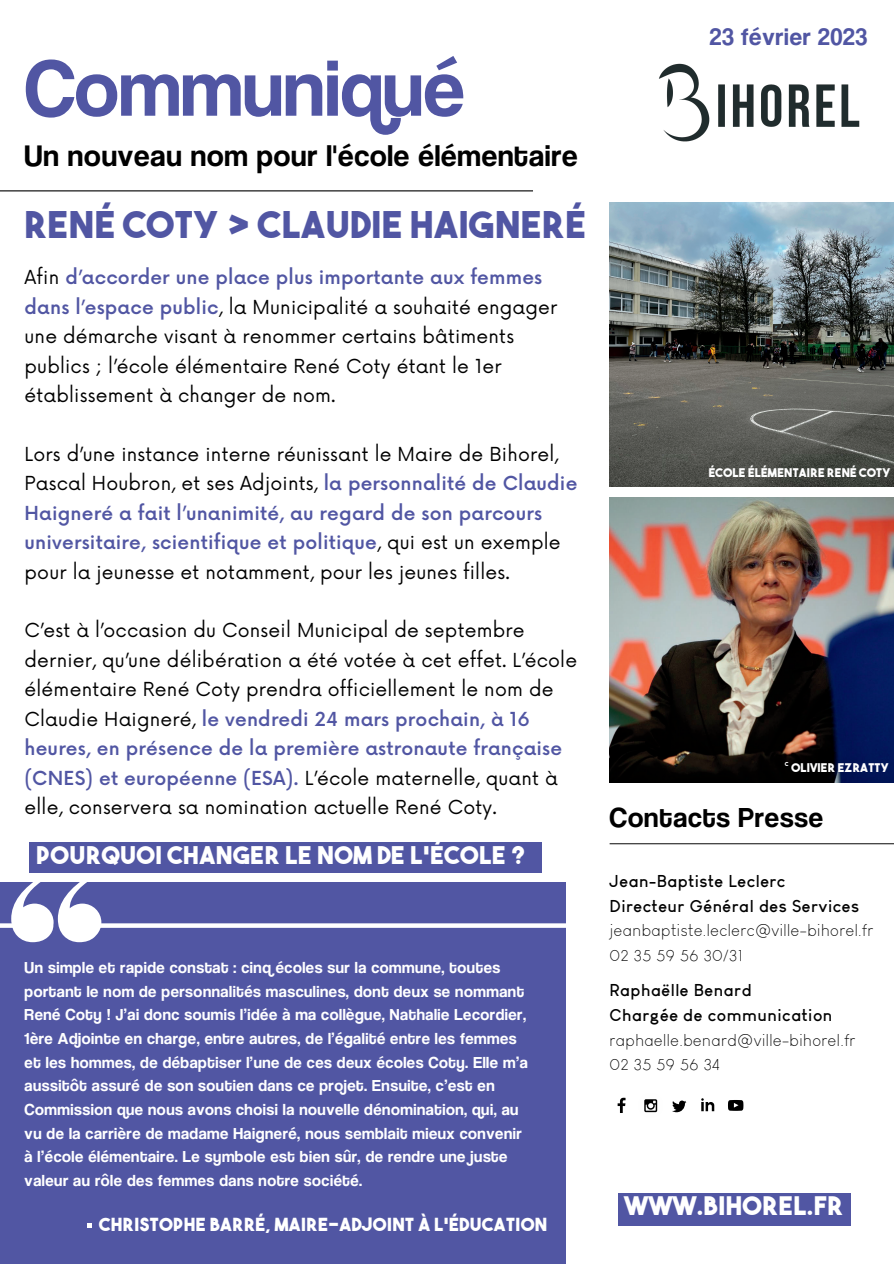
<style>
.page{position:relative;width:894px;height:1264px;background:#fff}
.page>*{position:absolute;margin:0;border:0;box-sizing:border-box;transform-origin:0 0}
.t1{font:81.9px "Coolvetica Rg";color:#5156a3}
.t2{font:36.75px "The Bold Font";letter-spacing:.025em;color:#5156a3}
.t3{font:30.9px "Coolvetica Rg";letter-spacing:.025em;color:#000}
.t4{font:28.65px "Coolvetica Rg";letter-spacing:.03em;color:#000}
.t5{font:25.5px "The Bold Font";letter-spacing:.03em;color:#fff}
.t6{font:24.75px "Coolvetica Rg";letter-spacing:.03em;color:#5156a3}
.t7{font:24.3px "The Bold Font";letter-spacing:.03em;color:#fff}
.t8{font:18.75px/29.4px "Now";letter-spacing:.01em;color:#000}
.t9{font:18px "The Bold Font";letter-spacing:.03em;color:#fff}
.t10{font:16.8px/24.8px "Louis George Cafe Light";letter-spacing:.03em;color:#000}
.t11{font:700 16.8px/24.8px "Louis George Cafe";letter-spacing:.03em;color:#000}
.t12{font:16.5px/23.7px "Coolvetica Rg";letter-spacing:.03em;color:#fff}
.t13{font:12px "The Bold Font";letter-spacing:.025em;color:#fff}
.s1{font-weight:500;color:#5156a3}
</style>
<div class="page">
<div style="left:0;top:881px;width:565px;height:382px;background:#5156a3"></div>
<hr style="left:609px;top:843px;width:284px;height:1px;background:#222">
<svg style="left:617px;top:1097px;width:9px;height:16px"></svg>
<svg style="left:644px;top:1099px;width:13px;height:13px"></svg>
<svg style="left:672px;top:1100px;width:14px;height:12px"></svg>
<svg style="left:701px;top:1098px;width:14px;height:14px"></svg>
<svg style="left:728px;top:1100px;width:15px;height:10px"></svg>
<hr style="left:0;top:190px;width:533px;height:1px;background:#000">
<img style="left:659px;top:63px;width:201px;height:79px">
<img style="left:609px;top:202px;width:284px;height:284px">
<img style="left:609px;top:498px;width:284px;height:284px">
<svg style="left:11px;top:881px;width:90px;height:61px"></svg>
<svg style="left:69px;top:923px;width:497px;height:4px;fill:#fff"></svg>
<svg style="left:87px;top:1223px;width:5px;height:5px"></svg>
<div style="left:617px;top:1192px;width:233px;height:33px;background:#5156a3"></div>
<div style="left:29px;top:842px;width:513px;height:31px;background:#5156a3"></div>
<hr style="left:0;top:923px;width:25px;height:4px;background:#fff">
<h1 class="t1" style="left:25px;top:36px;width:441px">Communiqué</h1>
<h3 class="t3" style="left:25px;top:136px;width:554px">Un nouveau nom pour l'école élémentaire</h3>
<h2 class="t2" style="left:25px;top:210px;width:562px">RENÉ COTY &gt; CLAUDIE HAIGNERÉ</h2>
<p class="t8" style="left:25px;top:264px;width:534px">Afin <span class="s1">d’accorder une place plus importante aux femmes dans l’espace public</span>, la Municipalité a souhaité engager une démarche visant à renommer certains bâtiments publics ; l’école élémentaire René Coty étant le 1er établissement à changer de nom.</p>
<p class="t8" style="left:25px;top:440px;width:554px">Lors d’une instance interne réunissant le Maire de Bihorel, Pascal Houbron, et ses Adjoints, <span class="s1">la personnalité de Claudie Haigneré a fait l’unanimité, au regard de son parcours universitaire, scientifique et politique</span>, qui est un exemple pour la jeunesse et notamment, pour les jeunes filles.</p>
<p class="t8" style="left:25px;top:617px;width:554px">C’est à l’occasion du Conseil Municipal de septembre dernier, qu’une délibération a été votée à cet effet. L’école élémentaire René Coty prendra officiellement le nom de Claudie Haigneré, <span class="s1">le vendredi 24 mars prochain, à 16 heures, en présence de la première astronaute française (CNES) et européenne (ESA).</span> L’école maternelle, quant à elle, conservera sa nomination actuelle René Coty.</p>
<p class="t7" style="left:36px;top:845px;width:490px">POURQUOI CHANGER LE NOM DE L'ÉCOLE ?</p>
<p class="t12" style="left:25px;top:955px;width:504px">Un simple et rapide constat : cinq écoles sur la commune, toutes portant le nom de personnalités masculines, dont deux se nommant René Coty ! J’ai donc soumis l’idée à ma collègue, Nathalie Lecordier, 1ère Adjointe en charge, entre autres, de l’égalité entre les femmes et les hommes, de débaptiser l’une de ces deux écoles Coty. Elle m’a aussitôt assuré de son soutien dans ce projet. Ensuite, c’est en Commission que nous avons choisi la nouvelle dénomination, qui, au vu de la carrière de madame Haigneré, nous semblait mieux convenir à l’école élémentaire. Le symbole est bien sûr, de rendre une juste valeur au rôle des femmes dans notre société.</p>
<p class="t9" style="left:99px;top:1217px;width:449px">CHRISTOPHE BARRÉ, MAIRE-ADJOINT À L'ÉDUCATION</p>
<h3 class="t6" style="left:709px;top:21px;width:159px">23 février 2023</h3>
<p class="t13" style="left:708px;top:468px;width:183px">ÉCOLE ÉLÉMENTAIRE RENÉ COTY</p>
<p class="t13" style="left:784px;top:763px;width:106px">© OLIVIER EZRATTY</p>
<h3 class="t4" style="left:609px;top:799px;width:215px">Contacts Presse</h3>
<p class="t11" style="left:609px;top:868px;width:251px">Jean-Baptiste Leclerc<br>Directeur Général des Services</p>
<p class="t10" style="left:609px;top:918px;width:265px">jeanbaptiste.leclerc@ville-bihorel.fr<br>02 35 59 56 30/31</p>
<p class="t11" style="left:609px;top:977px;width:224px">Raphaëlle Benard<br>Chargée de communication</p>
<p class="t10" style="left:609px;top:1027px;width:247px">raphaelle.benard@ville-bihorel.fr<br>02 35 59 56 34</p>
<h3 class="t5" style="left:624px;top:1196px;width:220px">WWW.BIHOREL.FR</h3>
</div>
